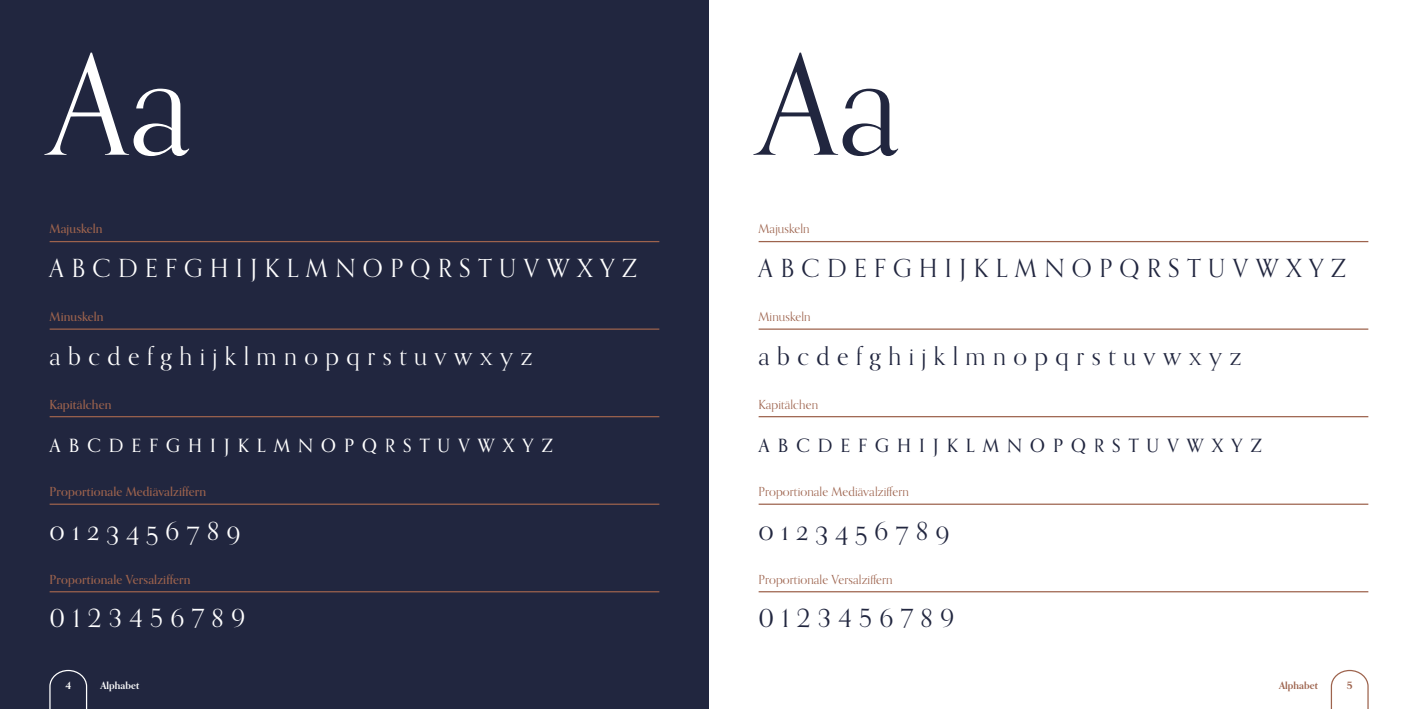
<style>
.page{position:relative;width:1418px;height:709px;background:#fff}
.page>*{position:absolute;margin:0;border:0;box-sizing:border-box;transform-origin:0 0}
.t1{font:137.5px "Orpheus Pro";color:#fff}
.t2{font:137.5px "Orpheus Pro";color:#21263f}
.t3{font:25px "Orpheus Pro";letter-spacing:.3em;color:#fff}
.t4{font:25px "Orpheus Pro";letter-spacing:.3em;color:#21263f}
.t5{font:500 12.5px "Orpheus Pro";letter-spacing:.01em;color:#9d634d}
.t6{font:12.5px "Orpheus Pro";letter-spacing:.01em;color:#9d634d}
.t7{font:700 10px "Orpheus Pro";letter-spacing:.01em;color:#9d634d}
.t8{font:700 10px "Orpheus Pro";letter-spacing:.01em;color:#fff}
</style>
<div class="page">
<svg style="left:1330px;top:669px;width:39px;height:40px"></svg>
<div style="left:0;top:0;width:709px;height:709px;background:#21263f"></div>
<hr style="left:50px;top:241px;width:609px;height:1px;background:#9d634d">
<hr style="left:50px;top:328px;width:609px;height:2px;background:#9d634d">
<hr style="left:50px;top:416px;width:609px;height:1px;background:#9d634d">
<hr style="left:50px;top:591px;width:609px;height:1px;background:#9d634d">
<hr style="left:50px;top:503px;width:609px;height:2px;background:#9d634d">
<svg style="left:49px;top:670px;width:39px;height:39px"></svg>
<hr style="left:758px;top:241px;width:610px;height:1px;background:#9d634d">
<hr style="left:758px;top:328px;width:610px;height:2px;background:#9d634d">
<hr style="left:758px;top:416px;width:610px;height:1px;background:#9d634d">
<hr style="left:758px;top:591px;width:610px;height:1px;background:#9d634d">
<hr style="left:758px;top:503px;width:610px;height:2px;background:#9d634d">
<h1 class="t1" style="left:50px;top:18px;width:143px">Aa</h1>
<h1 class="t2" style="left:758px;top:18px;width:143px">Aa</h1>
<p class="t5" style="left:50px;top:221px;width:54px">Majuskeln</p>
<p class="t6" style="left:758px;top:221px;width:53px">Majuskeln</p>
<p class="t3" style="left:50px;top:252px;width:589px">ABCDEFGHIJKLMNOPQRSTUVWXYZ</p>
<p class="t4" style="left:758px;top:252px;width:589px">ABCDEFGHIJKLMNOPQRSTUVWXYZ</p>
<p class="t5" style="left:50px;top:309px;width:56px">Minuskeln</p>
<p class="t6" style="left:758px;top:308px;width:54px">Minuskeln</p>
<p class="t3" style="left:50px;top:340px;width:484px">abcdefghijklmnopqrstuvwxyz</p>
<p class="t4" style="left:758px;top:340px;width:484px">abcdefghijklmnopqrstuvwxyz</p>
<p class="t5" style="left:50px;top:396px;width:63px">Kapitälchen</p>
<p class="t6" style="left:758px;top:396px;width:61px">Kapitälchen</p>
<p class="t3" style="left:50px;top:427px;width:505px">abcdefghijklmnopqrstuvwxyz</p>
<p class="t4" style="left:758px;top:427px;width:505px">abcdefghijklmnopqrstuvwxyz</p>
<p class="t5" style="left:50px;top:484px;width:158px">Proportionale Mediävalziffern</p>
<p class="t6" style="left:758px;top:483px;width:152px">Proportionale Mediävalziffern</p>
<p class="t3" style="left:50px;top:515px;width:192px">0123456789</p>
<p class="t4" style="left:758px;top:515px;width:192px">0123456789</p>
<p class="t5" style="left:50px;top:571px;width:142px">Proportionale Versalziffern</p>
<p class="t6" style="left:758px;top:571px;width:135px">Proportionale Versalziffern</p>
<p class="t3" style="left:50px;top:602px;width:197px">0123456789</p>
<p class="t4" style="left:758px;top:602px;width:197px">0123456789</p>
<p class="t8" style="left:65px;top:679px;width:7px">4</p>
<p class="t8" style="left:100px;top:679px;width:40px">Alphabet</p>
<p class="t7" style="left:1278px;top:679px;width:40px">Alphabet</p>
<p class="t7" style="left:1346px;top:679px;width:7px">5</p>
</div>
